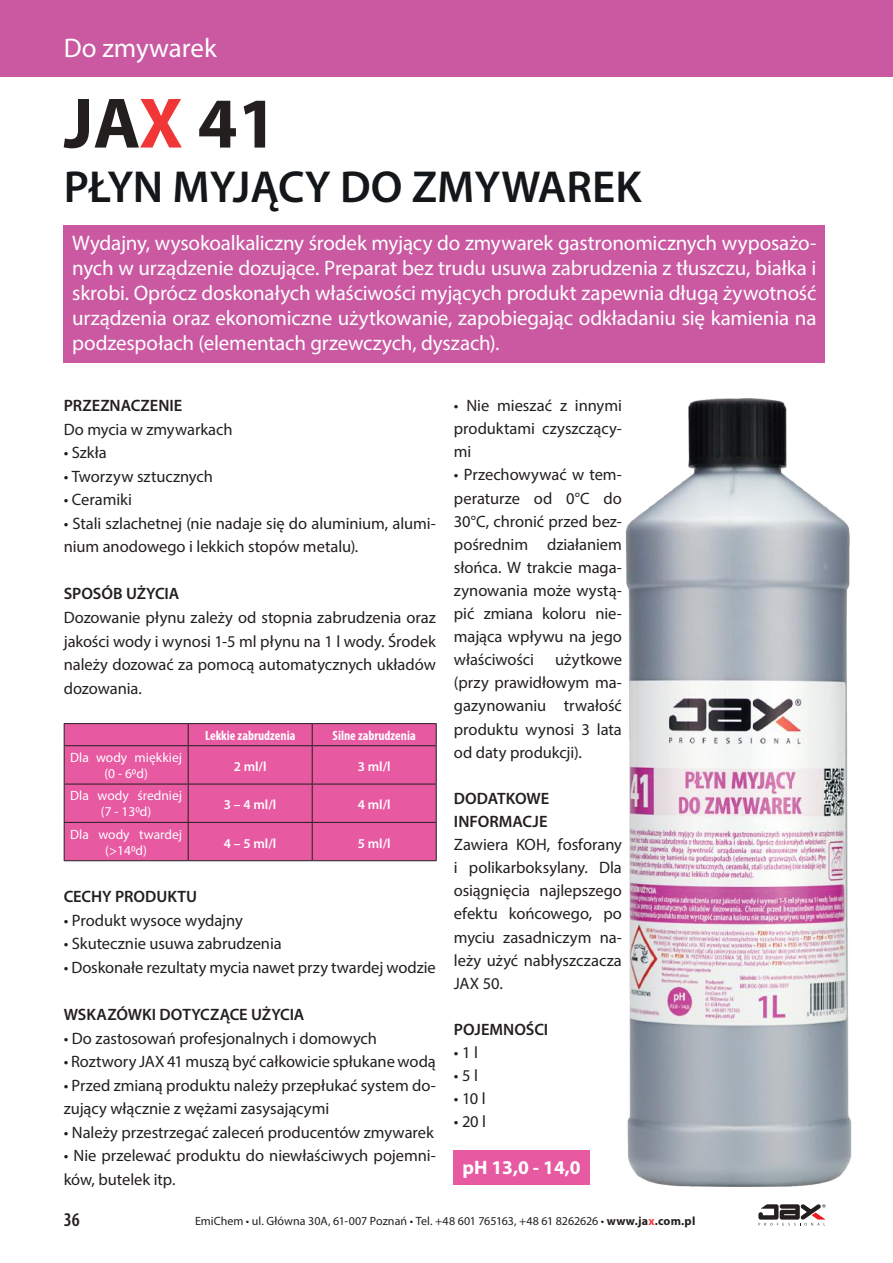
<style>
.page{position:relative;width:893px;height:1263px;background:#fff}
.page>*{position:absolute;margin:0;border:0;box-sizing:border-box;transform-origin:0 0}
.t1{font:700 72px "Myriad Pro";color:#241f1f}
.t2{font:600 45px "Myriad Pro";color:#141719}
.t3{font:27px "Myriad Pro";color:#fff}
.t4{font:21px/25.2px "Myriad Pro";letter-spacing:-.01em;color:#fff;text-align:justify}
.t5{font:700 19.5px "Myriad Pro";color:#fff}
.t6{font:600 condensed 19.5px "Myriad Pro";color:#241f1f}
.t7{font:16.5px/23.1px "Myriad Pro";letter-spacing:-.005em;color:#241f1f;text-align:justify}
.t8{font:600 16.5px/23.1px "Myriad Pro";color:#241f1f}
.t9{font:13.5px/16.2px "Myriad Pro";color:#fff;text-align:center}
.t10{font:600 13.5px "Myriad Pro";color:#fff}
.t11{font:700 condensed 13.5px "Myriad Pro";color:#fff}
.t12{font:12px "Myriad Pro";color:#241f1f}
.s1{color:#f13638}
.s2{font-weight:700}
.s3{font-weight:700;color:#f13638}
</style>
<div class="page">
<svg style="left:758px;top:1204px;width:67px;height:21px"></svg>
<div style="left:65px;top:724px;width:371px;height:136px;background:#e759a1"></div>
<hr style="left:64px;top:723px;width:124px;height:1px;background:#241f1f">
<svg style="left:64px;top:724px;width:1px;height:21px"></svg>
<hr style="left:188px;top:723px;width:124px;height:1px;background:#241f1f">
<svg style="left:188px;top:724px;width:1px;height:21px"></svg>
<hr style="left:312px;top:723px;width:125px;height:1px;background:#241f1f">
<svg style="left:312px;top:724px;width:1px;height:21px"></svg>
<svg style="left:436px;top:724px;width:1px;height:21px"></svg>
<hr style="left:64px;top:745px;width:124px;height:1px;background:#241f1f">
<hr style="left:64px;top:746px;width:1px;height:38px;background:#241f1f">
<hr style="left:188px;top:745px;width:124px;height:1px;background:#241f1f">
<hr style="left:188px;top:746px;width:1px;height:38px;background:#241f1f">
<hr style="left:312px;top:745px;width:125px;height:1px;background:#241f1f">
<hr style="left:312px;top:746px;width:1px;height:38px;background:#241f1f">
<hr style="left:436px;top:746px;width:1px;height:38px;background:#241f1f">
<hr style="left:64px;top:784px;width:124px;height:1px;background:#241f1f">
<hr style="left:64px;top:784px;width:1px;height:38px;background:#241f1f">
<hr style="left:188px;top:784px;width:124px;height:1px;background:#241f1f">
<hr style="left:188px;top:784px;width:1px;height:38px;background:#241f1f">
<hr style="left:312px;top:784px;width:125px;height:1px;background:#241f1f">
<hr style="left:312px;top:784px;width:1px;height:38px;background:#241f1f">
<hr style="left:436px;top:784px;width:1px;height:38px;background:#241f1f">
<hr style="left:64px;top:822px;width:124px;height:1px;background:#241f1f">
<hr style="left:64px;top:823px;width:1px;height:37px;background:#241f1f">
<hr style="left:188px;top:822px;width:124px;height:1px;background:#241f1f">
<hr style="left:188px;top:823px;width:1px;height:37px;background:#241f1f">
<hr style="left:312px;top:822px;width:125px;height:1px;background:#241f1f">
<hr style="left:312px;top:823px;width:1px;height:37px;background:#241f1f">
<hr style="left:436px;top:823px;width:1px;height:37px;background:#241f1f">
<hr style="left:64px;top:860px;width:124px;height:1px;background:#241f1f">
<hr style="left:188px;top:860px;width:124px;height:1px;background:#241f1f">
<hr style="left:312px;top:860px;width:125px;height:1px;background:#241f1f">
<div style="left:454px;top:1150px;width:136px;height:35px;background:#e759a1"></div>
<div style="left:0;top:0;width:893px;height:76px;background:#ca59a2"></div>
<div style="left:64px;top:225px;width:761px;height:137px;background:#ca59a2"></div>
<img style="left:625px;top:399px;width:227px;height:787px">
<h3 class="t3" style="left:64px;top:31px;width:154px">Do zmywarek</h3>
<h1 class="t1" style="left:64px;top:76px;width:215px">JA<span class="s1">X</span> 41</h1>
<h2 class="t2" style="left:64px;top:158px;width:579px">PŁYN MYJĄCY DO ZMYWAREK</h2>
<p class="t4" style="left:72px;top:230px;width:746px">Wydajny, wysokoalkaliczny środek myjący do zmywarek gastronomicznych wyposażo&shy;nych w urządzenie dozujące. Preparat bez trudu usuwa zabrudzenia z tłuszczu, białka i skrobi. Oprócz doskonałych właściwości myjących produkt zapewnia długą żywotność urządzenia oraz ekonomiczne użytkowanie, zapobiegając odkładaniu się kamienia na podzespołach (elementach grzewczych, dyszach).</p>
<p class="t8" style="left:64px;top:393px;width:120px">PRZEZNACZENIE</p>
<p class="t7" style="left:64px;top:417px;width:170px">Do mycia w zmywarkach</p>
<p class="t7" style="left:64px;top:441px;width:44px">• Szkła</p>
<p class="t7" style="left:64px;top:464px;width:151px">• Tworzyw sztucznych</p>
<p class="t7" style="left:64px;top:488px;width:70px">• Ceramiki</p>
<p class="t7" style="left:64px;top:511px;width:374px;line-height:23.5px">• Stali szlachetnej (nie nadaje się do aluminium, alumi&shy;nium anodowego i lekkich stopów metalu).</p>
<p class="t8" style="left:64px;top:582px;width:117px">SPOSÓB UŻYCIA</p>
<p class="t7" style="left:64px;top:605px;width:374px;line-height:23.5px">Dozowanie płynu zależy od stopnia zabrudzenia oraz jakości wody i wynosi 1-5 ml płynu na 1 l wody. Środek należy dozować za pomocą automatycznych układów dozowania.</p>
<p class="t11" style="left:205px;top:727px;width:92px">Lekkie zabrudzenia</p>
<p class="t11" style="left:333px;top:727px;width:85px">Silne zabrudzenia</p>
<p class="t9" style="left:70px;top:749px;width:114px">Dla wody miękkiej (0 - 60d)</p>
<p class="t10" style="left:234px;top:758px;width:34px">2 ml/l</p>
<p class="t10" style="left:358px;top:758px;width:34px">3 ml/l</p>
<p class="t9" style="left:70px;top:787px;width:114px">Dla wody średniej (7 - 130d)</p>
<p class="t10" style="left:224px;top:796px;width:54px">3 – 4 ml/l</p>
<p class="t10" style="left:358px;top:796px;width:34px">4 ml/l</p>
<p class="t9" style="left:70px;top:826px;width:114px">Dla wody twardej (&gt;140d)</p>
<p class="t10" style="left:224px;top:834px;width:54px">4 – 5 ml/l</p>
<p class="t10" style="left:358px;top:834px;width:34px">5 ml/l</p>
<p class="t8" style="left:64px;top:885px;width:135px">CECHY PRODUKTU</p>
<p class="t7" style="left:64px;top:908px;width:180px">• Produkt wysoce wydajny</p>
<p class="t7" style="left:64px;top:932px;width:219px">• Skutecznie usuwa zabrudzenia</p>
<p class="t7" style="left:64px;top:955px;width:374px">• Doskonałe rezultaty mycia nawet przy twardej wodzie</p>
<p class="t8" style="left:64px;top:1002px;width:242px">WSKAZÓWKI DOTYCZĄCE UŻYCIA</p>
<p class="t7" style="left:64px;top:1026px;width:315px">• Do zastosowań profesjonalnych i domowych</p>
<p class="t7" style="left:64px;top:1050px;width:374px">• Roztwory JAX 41 muszą być całkowicie spłukane wodą</p>
<p class="t7" style="left:64px;top:1073px;width:374px;line-height:23.5px">• Przed zmianą produktu należy przepłukać system do&shy;zujący włącznie z wężami zasysającymi</p>
<p class="t7" style="left:64px;top:1120px;width:372px">• Należy przestrzegać zaleceń producentów zmywarek</p>
<p class="t7" style="left:64px;top:1144px;width:374px">• Nie przelewać produktu do niewłaściwych pojemni&shy;ków, butelek itp.</p>
<p class="t7" style="left:454px;top:394px;width:169px">• Nie mieszać z innymi produktami czyszczący&shy;mi</p>
<p class="t7" style="left:454px;top:463px;width:169px">• Przechowywać w tem&shy;peraturze od 0°C do 30°C, chronić przed bez&shy;pośrednim działaniem słońca. W trakcie maga&shy;zynowania może wystą&shy;pić zmiana koloru nie&shy;mająca wpływu na jego właściwości</p>
<p class="t7" style="left:454px;top:648px;width:169px;text-indent:101px">użytkowe (przy prawidłowym ma&shy;gazynowaniu trwałość produktu wynosi 3 lata od daty produkcji).</p>
<p class="t8" style="left:454px;top:786px;width:97px">DODATKOWE<br>INFORMACJE</p>
<p class="t7" style="left:454px;top:833px;width:169px">Zawiera KOH, fosforany i polikarboksylany. Dla osiągnięcia najlepszego efektu końcowego, po myciu zasadniczym na&shy;leży użyć nabłyszczacza JAX 50.</p>
<p class="t8" style="left:454px;top:1017px;width:96px">POJEMNOŚCI</p>
<p class="t7" style="left:454px;top:1041px;width:26px">• 1 l</p>
<p class="t7" style="left:454px;top:1064px;width:26px">• 5 l</p>
<p class="t7" style="left:454px;top:1087px;width:33px">• 10 l</p>
<p class="t7" style="left:454px;top:1110px;width:34px">• 20 l</p>
<p class="t5" style="left:462px;top:1154px;width:120px">pH 13,0 - 14,0</p>
<p class="t6" style="left:64px;top:1207px;width:17px">36</p>
<p class="t12" style="left:195px;top:1214px;width:502px">EmiChem • ul. Główna 30A, 61-007 Poznań • Tel. +48 601 765163, +48 61 8262626 • <span class="s2">www.ja</span><span class="s3">x</span><span class="s2">.com.pl</span></p>
</div>
